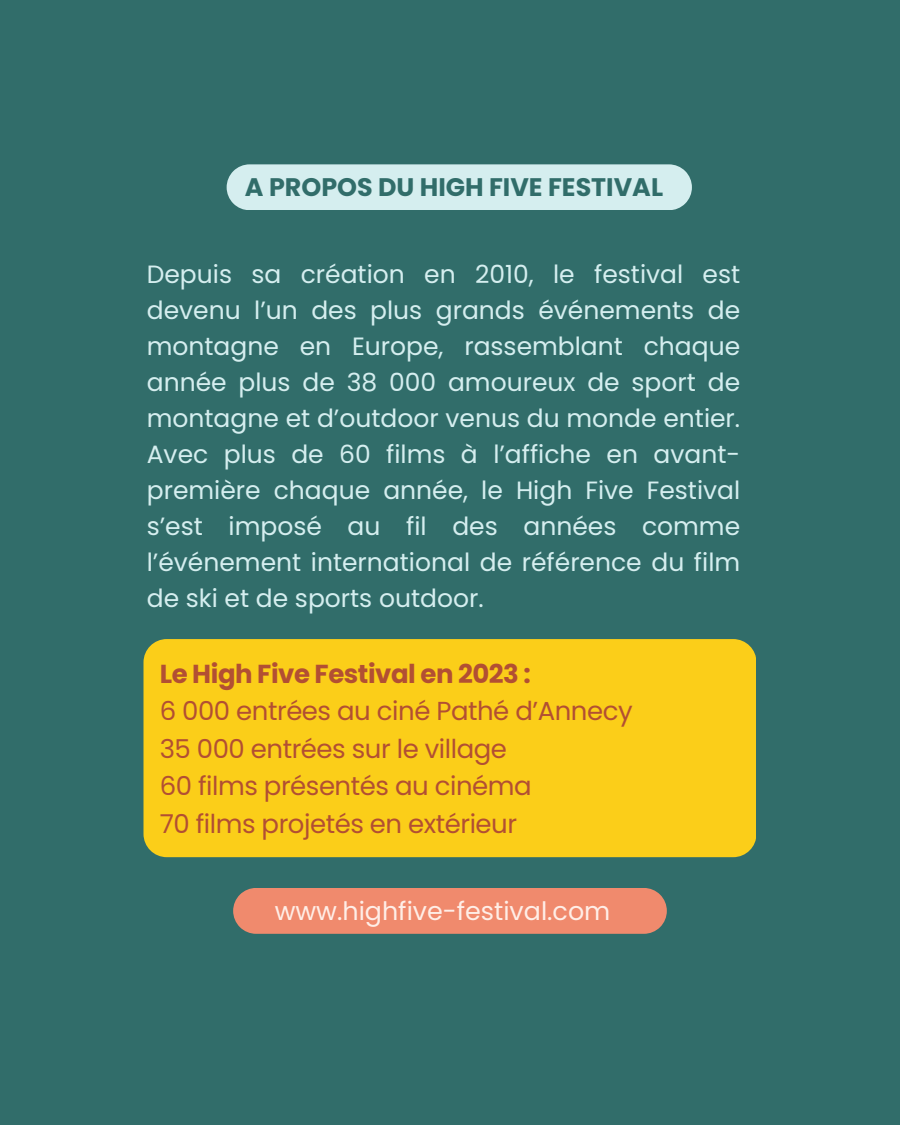
<style>
.page{position:relative;width:900px;height:1125px;background:#316d6a}
.page>*{position:absolute;margin:0;border:0;box-sizing:border-box;transform-origin:0 0}
.t1{font:26px "Poppins";letter-spacing:-.02em;color:#b24f33}
.t2{font:700 26px "Poppins";letter-spacing:-.02em;color:#b24f33}
.t3{font:25.4px "Poppins";color:#ffeee7}
.t4{font:700 25.4px "Poppins";color:#316d6a}
.t5{font:25px/36px "Poppins";color:#d5eeef;text-align:justify}
</style>
<div class="page">
<div style="left:144px;top:639px;width:612px;height:218px;background:#fbce19;border-radius:23px"></div>
<div style="left:233px;top:888px;width:434px;height:46px;background:#f08a6d"></div>
<div style="left:227px;top:164px;width:465px;height:46px;background:#d5eeef"></div>
<p class="t4" style="left:245px;top:170px;width:420px">A PROPOS DU HIGH FIVE FESTIVAL</p>
<h1 class="t5" style="left:147px;top:256px;width:595px">Depuis sa création en 2010, le festival est devenu l’un des plus grands événements de montagne en Europe, rassemblant chaque année plus de 38 000 amoureux de sport de montagne et d’outdoor venus du monde entier.<br>Avec plus de 60 films à l’affiche en avant&shy;première chaque année, le High Five Festival s’est imposé au fil des années comme l’événement international de référence du film de ski et de sports outdoor.</h1>
<p class="t2" style="left:160px;top:655px;width:373px">Le High Five Festival en 2023 :</p>
<p class="t1" style="left:160px;top:693px;width:474px">6 000 entrées au ciné Pathé d’Annecy</p>
<p class="t1" style="left:160px;top:730px;width:349px">35 000 entrées sur le village</p>
<p class="t1" style="left:160px;top:768px;width:373px">60 films présentés au cinéma</p>
<p class="t1" style="left:160px;top:805px;width:359px">70 films projetés en extérieur</p>
<p class="t3" style="left:275px;top:893px;width:337px">www.highfive-festival.com</p>
</div>
